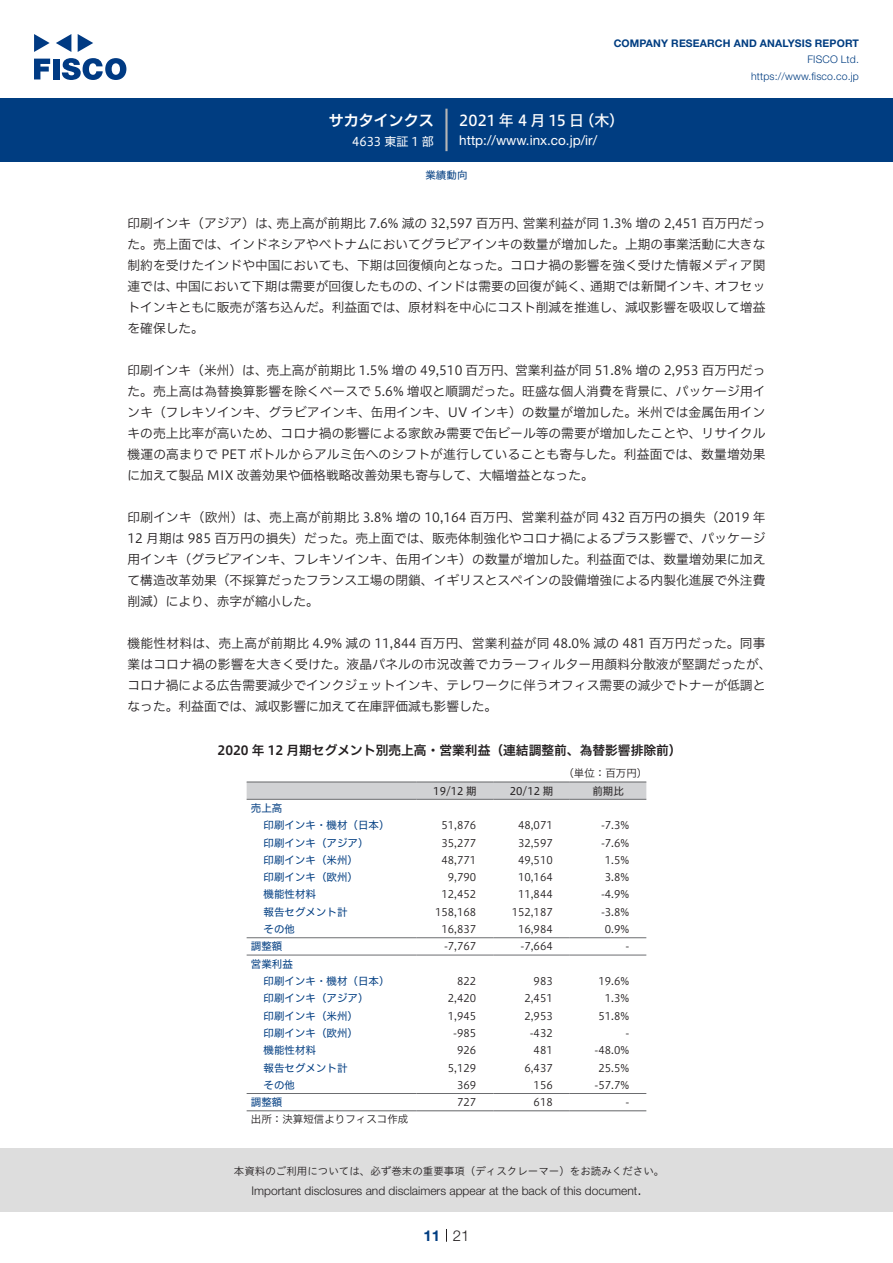
<style>
.page{position:relative;width:893px;height:1263px;background:#fff}
.page>*{position:absolute;margin:0;border:0;box-sizing:border-box;transform-origin:0 0}
.t1{font:15px "Hiragino UD Sans F Std N W5";color:#fff}
.t2{font:15px "Hiragino UD Sans F Std N W6";color:#fff}
.t3{font:300 15px "Helvetica Neue LT Std";color:#231f20}
.t4{font:700 15px "Helvetica Neue LT Std";color:#003d81}
.t5{font:13.5px "Helvetica Neue LT Std";color:#fff}
.t6{font:12.75px/21px "Hiragino UD Sans F Std N W3";color:#231f20}
.t7{font:12.75px "Hiragino UD Sans F Std N W6";color:#231f20}
.t8{font:300 12px "Helvetica Neue LT Std";color:#231f20}
.t9{font:12px "Hiragino UD Sans F Std N W4";color:#fff}
.t10{font:10.5px "Hiragino UD Sans F Std N W3";color:#231f20}
.t11{font:10.5px/17.2px "Hiragino UD Sans F Std N W4";color:#003d81}
.t12{font:10.5px "Hiragino UD Sans Std W3";color:#231f20}
.t13{font:700 10.5px "Helvetica Neue LT Std";letter-spacing:.015em;color:#003d81}
.t14{font:300 10.5px/16.5px "Helvetica Neue LT Std";letter-spacing:.015em;color:#003d81;text-align:right}
.t15{font:10.5px "Hiragino UD Sans F Std N W4";color:#231f20}
</style>
<div class="page">
<div style="left:0;top:1148px;width:893px;height:64px;background:#ddd"></div>
<svg style="left:34px;top:59px;width:16px;height:20px"></svg>
<div style="left:53px;top:59px;width:6px;height:20px;background:#003a83"></div>
<svg style="left:62px;top:58px;width:64px;height:22px"></svg>
<svg style="left:34px;top:34px;width:16px;height:18px"></svg>
<svg style="left:78px;top:34px;width:15px;height:18px"></svg>
<svg style="left:56px;top:34px;width:15px;height:18px"></svg>
<div style="left:0;top:98px;width:893px;height:64px;background:#003d81"></div>
<hr style="left:445px;top:109px;width:3px;height:42px;background:#b5b5b6">
<svg style="left:446px;top:1229px;width:1px;height:13px"></svg>
<svg style="left:247px;top:782px;width:399px;height:17px;background:#cccdcf"></svg>
<hr style="left:247px;top:799px;width:170px;height:1px;background:#6c6d70">
<hr style="left:417px;top:799px;width:76px;height:1px;background:#6c6d70">
<hr style="left:493px;top:799px;width:77px;height:1px;background:#6c6d70">
<hr style="left:570px;top:799px;width:76px;height:1px;background:#6c6d70">
<hr style="left:247px;top:937px;width:170px;height:1px;background:#6c6d70">
<hr style="left:417px;top:937px;width:76px;height:1px;background:#6c6d70">
<hr style="left:493px;top:937px;width:77px;height:1px;background:#6c6d70">
<hr style="left:570px;top:937px;width:76px;height:1px;background:#6c6d70">
<hr style="left:247px;top:955px;width:170px;height:1px;background:#6c6d70">
<hr style="left:417px;top:955px;width:76px;height:1px;background:#6c6d70">
<hr style="left:493px;top:955px;width:77px;height:1px;background:#6c6d70">
<hr style="left:570px;top:955px;width:76px;height:1px;background:#6c6d70">
<hr style="left:247px;top:1093px;width:170px;height:1px;background:#6c6d70">
<hr style="left:417px;top:1093px;width:76px;height:1px;background:#6c6d70">
<hr style="left:493px;top:1093px;width:77px;height:1px;background:#6c6d70">
<hr style="left:570px;top:1093px;width:76px;height:1px;background:#6c6d70">
<hr style="left:247px;top:781px;width:170px;height:1px;background:#6c6d70">
<hr style="left:417px;top:781px;width:76px;height:1px;background:#6c6d70">
<hr style="left:493px;top:781px;width:77px;height:1px;background:#6c6d70">
<hr style="left:570px;top:781px;width:76px;height:1px;background:#6c6d70">
<hr style="left:247px;top:1110px;width:170px;height:1px;background:#6c6d70">
<hr style="left:417px;top:1110px;width:76px;height:1px;background:#6c6d70">
<hr style="left:493px;top:1110px;width:77px;height:1px;background:#6c6d70">
<hr style="left:570px;top:1110px;width:76px;height:1px;background:#6c6d70">
<p class="t2" style="left:329px;top:109px;width:107px">サカタインクス</p>
<p class="t9" style="left:352px;top:132px;width:83px">4633 東証 1 部</p>
<p class="t13" style="left:614px;top:37px;width:247px">COMPANY RESEARCH AND ANALYSIS REPORT</p>
<p class="t14" style="left:751px;top:51px;width:109px">FISCO Ltd. https://www.fisco.co j p.</p>
<p class="t1" style="left:459px;top:109px;width:126px">2021 年 4 月 15 日</p>
<p class="t1" style="left:579px;top:109px;width:46px">（木(</p>
<p class="t5" style="left:459px;top:132px;width:139px">http: / / w w w . i n x . c o j p. /i r/</p>
<p class="t11" style="left:425px;top:166px;width:43px">業績動向</p>
<p class="t6" style="left:277px;top:212px;width:252px">売上高が前期比 7.6% 減の 32,597 百万円、</p>
<p class="t6" style="left:523px;top:212px;width:244px">営業利益が同 1.3% 増の 2,451 百万円だっ</p>
<p class="t6" style="left:128px;top:212px;width:154px">印刷インキ（アジア）は、</p>
<p class="t6" style="left:128px;top:233px;width:639px">た。売上面では、インドネシアやベトナムにおいてグラビアインキの数量が増加した。上期の事業活動に大きな</p>
<p class="t6" style="left:128px;top:254px;width:639px">制約を受けたインドや中国においても、下期は回復傾向となった。コロナ禍の影響を強く受けた情報メディア関</p>
<p class="t6" style="left:714px;top:275px;width:52px">オフセッ</p>
<p class="t6" style="left:175px;top:275px;width:256px">中国において下期は需要が回復したものの、</p>
<p class="t6" style="left:427px;top:275px;width:167px">インドは需要の回復が鈍く、</p>
<p class="t6" style="left:590px;top:275px;width:129px">通期では新聞インキ、</p>
<p class="t6" style="left:128px;top:275px;width:639px">連では、<br>トインキともに販売が落ち込んだ。利益面では、原材料を中心にコスト削減を推進し、減収影響を吸収して増益を確保した。</p>
<p class="t6" style="left:128px;top:359px;width:639px;text-align:justify">印刷インキ（米州）は、売上高が前期比 1.5% 増の 49,510 百万円、営業利益が同 51.8% 増の 2,953 百万円だった。売上高は為替換算影響を除くベースで 5.6% 増収と順調だった。旺盛な個人消費を背景に、パッケージ用インキ（フレキソインキ、グラビアインキ、缶用インキ、UV インキ）の数量が増加した。米州では金属缶用インキの売上比率が高いため、コロナ禍の影響による家飲み需要で缶ビール等の需要が増加したことや、リサイクル機運の高まりで PET ボトルからアルミ缶へのシフトが進行していることも寄与した。利益面では、数量増効果に加えて製品 MIX 改善効果や価格戦略改善効果も寄与して、大幅増益となった。</p>
<p class="t6" style="left:128px;top:506px;width:639px;text-align:justify">印刷インキ（欧州）は、売上高が前期比 3.8% 増の 10,164 百万円、営業利益が同 432 百万円の損失（2019 年12 月期は 985 百万円の損失）だった。売上面では、販売体制強化やコロナ禍によるプラス影響で、パッケージ用インキ（グラビアインキ、フレキソインキ、缶用インキ）の数量が増加した。利益面では、数量増効果に加えて構造改革効果（不採算だったフランス工場の閉鎖、イギリスとスペインの設備増強による内製化進展で外注費削減）により、赤字が縮小した。</p>
<p class="t6" style="left:128px;top:632px;width:646px">機能性材料は、売上高が前期比 4.9% 減の 11,844 百万円、営業利益が同 48.0% 減の 481 百万円だった。同事業はコロナ禍の影響を大きく受けた。液晶パネルの市況改善でカラーフィルター用顔料分散液が堅調だったが、コロナ禍による広告需要減少でインクジェットインキ、テレワークに伴うオフィス需要の減少でトナーが低調となった。利益面では、減収影響に加えて在庫評価減も影響した。</p>
<p class="t7" style="left:218px;top:740px;width:466px">2020 年 12 月期セグメント別売上高・営業利益（連結調整前、為替影響排除前(</p>
<p class="t10" style="left:563px;top:765px;width:85px">（単位：百万円(</p>
<p class="t15" style="left:592px;top:783px;width:33px">前期比</p>
<p class="t15" style="left:433px;top:783px;width:45px">19/12 期</p>
<p class="t15" style="left:510px;top:783px;width:45px">20/12 期</p>
<p class="t11" style="left:251px;top:799px;width:33px">売上高</p>
<p class="t11" style="left:264px;top:816px;width:127px">印刷インキ・機材（日本(</p>
<p class="t10" style="left:442px;top:817px;width:36px">51,876</p>
<p class="t10" style="left:518px;top:817px;width:36px">48,071</p>
<p class="t10" style="left:601px;top:817px;width:30px">-7.3%</p>
<p class="t11" style="left:264px;top:833px;width:106px">印刷インキ（アジア(</p>
<p class="t10" style="left:442px;top:835px;width:36px">35,277</p>
<p class="t10" style="left:518px;top:835px;width:36px">32,597</p>
<p class="t10" style="left:601px;top:835px;width:30px">-7.6%</p>
<p class="t11" style="left:264px;top:851px;width:96px">印刷インキ（米州(</p>
<p class="t10" style="left:442px;top:852px;width:36px">48,771</p>
<p class="t10" style="left:518px;top:852px;width:36px">49,510</p>
<p class="t10" style="left:605px;top:852px;width:26px">1.5%</p>
<p class="t11" style="left:264px;top:868px;width:96px">印刷インキ（欧州(</p>
<p class="t10" style="left:448px;top:869px;width:30px">9,790</p>
<p class="t10" style="left:518px;top:869px;width:36px">10,164</p>
<p class="t10" style="left:605px;top:869px;width:26px">3.8%</p>
<p class="t11" style="left:264px;top:885px;width:54px">機能性材料</p>
<p class="t10" style="left:442px;top:886px;width:36px">12,452</p>
<p class="t10" style="left:518px;top:886px;width:36px">11,844</p>
<p class="t10" style="left:601px;top:886px;width:30px">-4.9%</p>
<p class="t11" style="left:264px;top:903px;width:85px">報告セグメント計</p>
<p class="t10" style="left:435px;top:904px;width:43px">158,168</p>
<p class="t10" style="left:512px;top:904px;width:43px">152,187</p>
<p class="t10" style="left:601px;top:904px;width:30px">-3.8%</p>
<p class="t11" style="left:264px;top:920px;width:33px">その他</p>
<p class="t10" style="left:442px;top:921px;width:36px">16,837</p>
<p class="t10" style="left:518px;top:921px;width:36px">16,984</p>
<p class="t10" style="left:605px;top:921px;width:26px">0.9%</p>
<p class="t11" style="left:251px;top:937px;width:43px">調整額営業利益</p>
<p class="t10" style="left:444px;top:938px;width:34px">-7,767</p>
<p class="t10" style="left:521px;top:938px;width:34px">-7,664</p>
<p class="t10" style="left:625px;top:938px;width:5px">-</p>
<p class="t11" style="left:264px;top:972px;width:127px">印刷インキ・機材（日本(</p>
<p class="t10" style="left:457px;top:973px;width:21px">822</p>
<p class="t10" style="left:534px;top:973px;width:21px">983</p>
<p class="t10" style="left:599px;top:973px;width:32px">19.6%</p>
<p class="t11" style="left:264px;top:989px;width:106px">印刷インキ（アジア(</p>
<p class="t10" style="left:448px;top:990px;width:30px">2,420</p>
<p class="t10" style="left:524px;top:990px;width:30px">2,451</p>
<p class="t10" style="left:605px;top:990px;width:26px">1.3%</p>
<p class="t11" style="left:264px;top:1006px;width:96px">印刷インキ（米州(</p>
<p class="t10" style="left:448px;top:1008px;width:30px">1,945</p>
<p class="t10" style="left:524px;top:1008px;width:30px">2,953</p>
<p class="t10" style="left:599px;top:1008px;width:32px">51.8%</p>
<p class="t11" style="left:264px;top:1024px;width:96px">印刷インキ（欧州(</p>
<p class="t10" style="left:453px;top:1025px;width:25px">-985</p>
<p class="t10" style="left:530px;top:1025px;width:25px">-432</p>
<p class="t10" style="left:625px;top:1025px;width:5px">-</p>
<p class="t11" style="left:264px;top:1041px;width:54px">機能性材料</p>
<p class="t10" style="left:457px;top:1042px;width:21px">926</p>
<p class="t10" style="left:534px;top:1042px;width:21px">481</p>
<p class="t10" style="left:595px;top:1042px;width:36px">-48.0%</p>
<p class="t11" style="left:264px;top:1058px;width:85px">報告セグメント計</p>
<p class="t10" style="left:448px;top:1060px;width:30px">5,129</p>
<p class="t10" style="left:524px;top:1060px;width:30px">6,437</p>
<p class="t10" style="left:599px;top:1060px;width:32px">25.5%</p>
<p class="t11" style="left:264px;top:1076px;width:33px">その他</p>
<p class="t10" style="left:457px;top:1077px;width:21px">369</p>
<p class="t10" style="left:534px;top:1077px;width:21px">156</p>
<p class="t10" style="left:595px;top:1077px;width:36px">-57.7%</p>
<p class="t11" style="left:251px;top:1093px;width:33px">調整額</p>
<p class="t10" style="left:251px;top:1111px;width:159px">出所：決算短信よりフィスコ作成</p>
<p class="t10" style="left:457px;top:1094px;width:21px">727</p>
<p class="t10" style="left:534px;top:1094px;width:21px">618</p>
<p class="t10" style="left:625px;top:1094px;width:5px">-</p>
<p class="t12" style="left:234px;top:1163px;width:432px">本資料のご利用については、必ず巻末の重要事項（ディスクレーマー）をお読みください。</p>
<p class="t3" style="left:637px;top:1180px;width:6px">.</p>
<p class="t8" style="left:251px;top:1183px;width:387px">Important disclosures and disclaimers appear at the back of this document</p>
<p class="t4" style="left:423px;top:1226px;width:18px">11</p>
<p class="t3" style="left:453px;top:1226px;width:18px">21</p>
</div>
